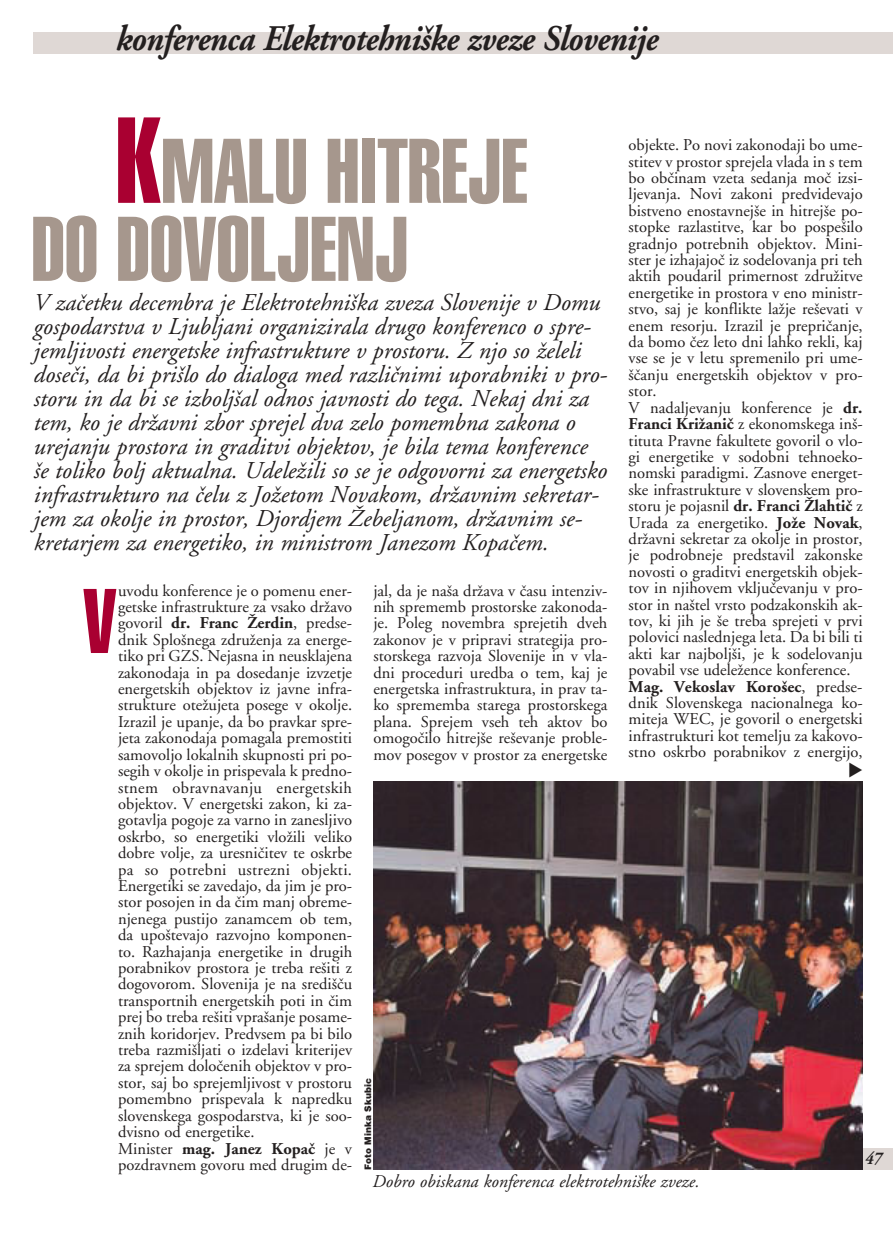
<style>
.page{position:relative;width:893px;height:1254px;background:#fff}
.page>*{position:absolute;margin:0;border:0;box-sizing:border-box;transform-origin:0 0}
.t1{font:90px/78px "Helvetica STIK Extra Compressed";color:#a6978d}
.t2{font:90px "Helvetica STIK Extra Compressed";color:#a90031}
.t3{font:italic 700 36px "Adobe Garamond";letter-spacing:-.015em;color:#231f1f;scale:.9 1}
.t4{font:italic 24.15px/24px "Adobe Garamond";color:#231f1f}
.t5{font:italic 18px "Adobe Garamond";color:#231f1f}
.t6{font:italic 700 18px "Adobe Garamond";color:#231f1f;scale:.9 1}
.t7{font:16.5px/16.4px "Adobe Garamond";color:#231f1f}
.t8{font:900 9px "Helvetica";color:#231f1f}
.s1{font-size:120px;color:#a90031}
.s2{font-weight:700}
</style>
<div class="page">
<div style="left:33px;top:32px;width:859px;height:21px;background:#dfd8d5"></div>
<div style="left:862px;top:1148px;width:30px;height:21px;background:#dfd8d5"></div>
<img style="left:373px;top:781px;width:489px;height:388px">
<h2 class="t3" style="left:115px;top:24px;width:604px">konferenca Elektrotehniπke zveze Slovenije</h2>
<h1 class="t1" style="left:31px;top:137px;width:497px;text-indent:85px"><span class="s1">K</span>MALU HITREJE<br>DO DOVOLJENJ</h1>
<p class="t7" style="left:628px;top:138px;width:235px">objekte. Po novi zakonodaji bo ume&shy;stitev v prostor sprejela vlada in s tem bo obËinam vzeta sedanja moË izsi&shy;ljevanja. Novi zakoni predvidevajo bistveno enostavnejπe in hitrejπe po&shy;stopke razlastitve, kar bo pospeπilo gradnjo potrebnih objektov. Mini&shy;ster je izhajajoË iz sodelovanja pri teh aktih poudaril primernost zdruæitve energetike in prostora v eno ministr&shy;stvo, saj je konflikte laæje reπevati v enem resorju. Izrazil je prepriËanje, da bomo Ëez leto dni lahko rekli, kaj vse se je v letu spremenilo pri ume&shy;πËanju energetskih objektov v pro&shy;stor.<br>V nadaljevanju konference je <span class="s2">dr.<br>Franci KriæaniË</span> z ekonomskega inπ&shy;tituta Pravne fakultete govoril o vlo&shy;gi energetike v sodobni tehnoeko&shy;nomski paradigmi. Zasnove energet&shy;ske infrastrukture v slovenskem pro&shy;storu je pojasnil <span class="s2">dr. Franci ÆlahtiË</span> z Urada za energetiko. <span class="s2">Joæe Novak</span>, dræavni sekretar za okolje in prostor, je podrobneje predstavil zakonske novosti o graditvi energetskih objek&shy;tov in njihovem vkljuËevanju v pro&shy;stor in naπtel vrsto podzakonskih ak&shy;tov, ki jih je πe treba sprejeti v prvi polovici naslednjega leta. Da bi bili ti akti kar najboljπi, je k sodelovanju povabil vse udeleæence konference.<br><span class="s2">Mag. Vekoslav Koroπec</span>, predse&shy;dnik Slovenskega nacionalnega ko&shy;miteja WEC, je govoril o energetski infrastrukturi kot temelju za kakovo&shy;stno oskrbo porabnikov z energijo,</p>
<p class="t4" style="left:33px;top:293px;width:576px">V zaËetku decembra je Elektrotehniπka zveza Slovenije v Domu gospodarstva v Ljubljani organizirala drugo konferenco o spre&shy;jemljivosti energetske infrastrukture v prostoru. Z njo so æeleli doseËi, da bi priπlo do dialoga med razliËnimi uporabniki v pro&shy;storu in da bi se izboljπal odnos javnosti do tega. Nekaj dni za tem, ko je dræavni zbor sprejel dva zelo pomembna zakona o urejanju prostora in graditvi objektov, je bila tema konference πe toliko bolj aktualna. Udeleæili so se je odgovorni za energetsko infrastrukturo na Ëelu z Joæetom Novakom, dræavnim sekretar&shy;jem za okolje in prostor, Djordjem Æebeljanom, dræavnim se&shy;kretarjem za energetiko, in ministrom Janezom KopaËem.</p>
<p class="t7" style="left:118px;top:584px;width:235px">uvodu konference je o pomenu ener&shy;getske infrastrukture za vsako dræavo govoril <span class="s2">dr. Franc Æerdin</span>, predse&shy;dnik Sploπnega zdruæenja za energe&shy;tiko pri GZS. Nejasna in neusklajena zakonodaja in pa dosedanje izvzetje energetskih objektov iz javne infra&shy;strukture oteæujeta posege v okolje.<br>Izrazil je upanje, da bo pravkar spre&shy;jeta zakonodaja pomagala premostiti samovoljo lokalnih skupnosti pri po&shy;segih v okolje in prispevala k predno&shy;stnem obravnavanju energetskih objektov. V energetski zakon, ki za&shy;gotavlja pogoje za varno in zanesljivo oskrbo, so energetiki vloæili veliko dobre volje, za uresniËitev te oskrbe pa so potrebni ustrezni objekti.<br>Energetiki se zavedajo, da jim je pro&shy;stor posojen in da Ëim manj obreme&shy;njenega pustijo zanamcem ob tem, da upoπtevajo razvojno komponen&shy;to. Razhajanja energetike in drugih porabnikov prostora je treba reπiti z dogovorom. Slovenija je na srediπËu transportnih energetskih poti in Ëim prej bo treba reπiti vpraπanje posame&shy;znih koridorjev. Predvsem pa bi bilo treba razmiπljati o izdelavi kriterijev za sprejem doloËenih objektov v pro&shy;stor, saj bo sprejemljivost v prostoru pomembno prispevala k napredku slovenskega gospodarstva, ki je soo&shy;dvisno od energetike.<br>Minister <span class="s2">mag. Janez KopaË</span> je v pozdravnem govoru med drugim de-</p>
<p class="t7" style="left:373px;top:584px;width:235px;text-align:justify">jal, da je naπa dræava v Ëasu intenziv&shy;nih sprememb prostorske zakonoda&shy;je. Poleg novembra sprejetih dveh zakonov je v pripravi strategija pro&shy;storskega razvoja Slovenije in v vla&shy;dni proceduri uredba o tem, kaj je energetska infrastruktura, in prav ta&shy;ko sprememba starega prostorskega plana. Sprejem vseh teh aktov bo omogoËilo hitrejπe reπevanje proble&shy;mov posegov v prostor za energetske</p>
<h1 class="t2" style="left:83px;top:588px;width:35px">V</h1>
<p class="t8" style="left:365px;top:1170px;width:93px;rotate:-90deg">Foto Minka Skubic</p>
<p class="t6" style="left:864px;top:1151px;width:20px">47</p>
<p class="t5" style="left:372px;top:1174px;width:329px">Dobro obiskana konferenca elektrotehniπke zveze.</p>
</div>
